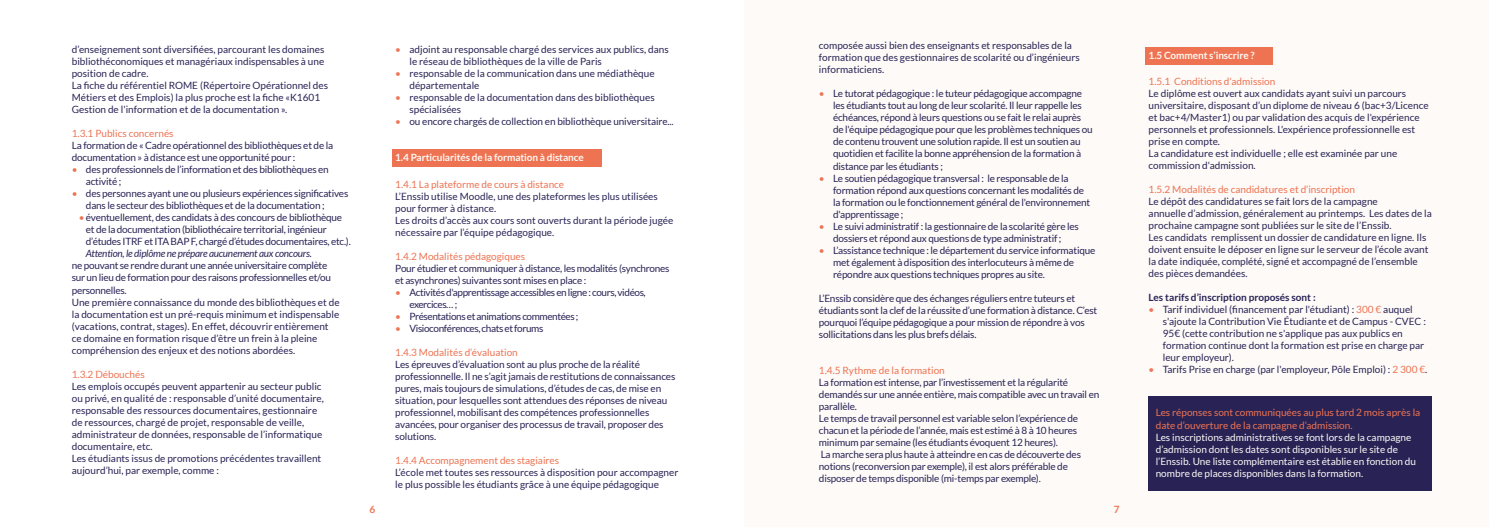
<style>
.page{position:relative;width:1489px;height:527px;background:#fff}
.page>*{position:absolute;margin:0;border:0;box-sizing:border-box;transform-origin:0 0}
.t1{font:10px/12px "Lato";letter-spacing:-.01em;color:#292355}
.t2{font:10px/12px "Lato";color:#ee7352}
.t3{font:10px/12px "Lato";color:#fdfaf7}
.t4{font:10px/12px "Lato";letter-spacing:-.04em;color:#292355}
.t5{font:700 10px "Lato";letter-spacing:-.01em;color:#fff9f4}
.t6{font:italic 10px "Lato";letter-spacing:-.025em;color:#292355}
.t7{font:700 10px "Lato";color:#292355}
.t8{font:700 10px "Lato";color:#ee7352}
.s1{color:#ee7352}
</style>
<div class="page">
<div style="left:744px;top:0;width:744px;height:526px;background:#fdfaf7"></div>
<div style="left:392px;top:149px;width:209px;height:18px;background:#ee7352"></div>
<div style="left:1144px;top:47px;width:128px;height:17px;background:#ee7352"></div>
<div style="left:1148px;top:396px;width:283px;height:94px;background:#292355"></div>
<p class="t1" style="left:72px;top:43px;width:258px">d’enseignement sont diversifiées, parcourant les domaines bibliothéconomiques et managériaux indispensables à une position de cadre.<br>La fiche du référentiel ROME (Répertoire Opérationnel des Métiers et des Emplois) la plus proche est la fiche «K1601<br>Gestion de l'information et de la documentation ».</p>
<p class="t2" style="left:72px;top:127px;width:103px">1.3.1 Publics concernés</p>
<p class="t1" style="left:72px;top:139px;width:263px">La formation de « Cadre opérationnel des bibliothèques et de la documentation » à distance est une opportunité pour :</p>
<p class="t1" style="left:86px;top:163px;width:244px;text-indent:-14px"><span class="s1">•</span> des professionnels de l’information et des bibliothèques en activité ;</p>
<p class="t1" style="left:86px;top:187px;width:264px;text-indent:-14px"><span class="s1">•</span> des personnes ayant une ou plusieurs expériences significatives dans le secteur des bibliothèques et de la documentation ;</p>
<p class="t1" style="left:86px;top:211px;width:266px;text-indent:-7px"><span class="s1">•</span>éventuellement, des candidats à des concours de bibliothèque et de la documentation (bibliothécaire territorial, ingénieur d’études ITRF et ITA BAP F, chargé d’études documentaires, etc.).</p>
<p class="t6" style="left:86px;top:248px;width:227px">Attention, le diplôme ne prépare aucunement aux concours.</p>
<p class="t1" style="left:72px;top:259px;width:269px">ne pouvant se rendre durant une année universitaire complète sur un lieu de formation pour des raisons professionnelles et/ou personnelles.<br>Une première connaissance du monde des bibliothèques et de la documentation est un pré-requis minimum et indispensable (vacations, contrat, stages). En effet, découvrir entièrement ce domaine en formation risque d’être un frein à la pleine compréhension des enjeux et des notions abordées.</p>
<p class="t2" style="left:72px;top:367px;width:74px">1.3.2 Débouchés</p>
<p class="t1" style="left:72px;top:379px;width:254px">Les emplois occupés peuvent appartenir au secteur public ou privé, en qualité de : responsable d’unité documentaire, responsable des ressources documentaires, gestionnaire de ressources, chargé de projet, responsable de veille, administrateur de données, responsable de l’informatique documentaire, etc.<br>Les étudiants issus de promotions précédentes travaillent aujourd’hui, par exemple, comme :</p>
<p class="t1" style="left:409px;top:43px;width:261px;text-indent:-14px"><span class="s1">•</span> adjoint au responsable chargé des services aux publics, dans le réseau de bibliothèques de la ville de Paris</p>
<p class="t1" style="left:409px;top:67px;width:247px;text-indent:-14px"><span class="s1">•</span> responsable de la communication dans une médiathèque départementale</p>
<p class="t1" style="left:409px;top:91px;width:247px;text-indent:-14px"><span class="s1">•</span> responsable de la documentation dans des bibliothèques spécialisées</p>
<p class="t1" style="left:395px;top:115px;width:280px"><span class="s1">•</span> ou encore chargés de collection en bibliothèque universitaire...</p>
<p class="t5" style="left:395px;top:152px;width:190px">1.4 Particularités de la formation à distance</p>
<p class="t2" style="left:395px;top:178px;width:170px">1.4.1 La plateforme de cours à distance</p>
<p class="t1" style="left:395px;top:190px;width:279px">L’Enssib utilise Moodle, une des plateformes les plus utilisées pour former à distance.<br>Les droits d’accès aux cours sont ouverts durant la période jugée nécessaire par l’équipe pédagogique.</p>
<p class="t2" style="left:395px;top:250px;width:131px">1.4.2 Modalités pédagogiques</p>
<p class="t1" style="left:395px;top:262px;width:276px">Pour étudier et communiquer à distance, les modalités (synchrones et asynchrones) suivantes sont mises en place :</p>
<p class="t4" style="left:409px;top:286px;width:238px;text-indent:-14px"><span class="s1">•</span> Activités d'apprentissage accessibles en ligne : cours, vidéos, exercices… ;</p>
<p class="t4" style="left:395px;top:310px;width:185px"><span class="s1">•</span> Présentations et animations commentées ;</p>
<p class="t4" style="left:395px;top:322px;width:149px"><span class="s1">•</span> Visioconférences, chats et forums</p>
<p class="t2" style="left:395px;top:346px;width:124px">1.4.3 Modalités d’évaluation</p>
<p class="t1" style="left:395px;top:358px;width:281px">Les épreuves d’évaluation sont au plus proche de la réalité professionnelle. Il ne s’agit jamais de restitutions de connaissances pures, mais toujours de simulations, d’études de cas, de mise en situation, pour lesquelles sont attendues des réponses de niveau professionnel, mobilisant des compétences professionnelles avancées, pour organiser des processus de travail, proposer des solutions.</p>
<p class="t2" style="left:395px;top:454px;width:165px">1.4.4 Accompagnement des stagiaires</p>
<p class="t1" style="left:395px;top:466px;width:284px">L’école met toutes ses ressources à disposition pour accompagner le plus possible les étudiants grâce à une équipe pédagogique</p>
<p class="t1" style="left:819px;top:40px;width:262px">composée aussi bien des enseignants et responsables de la formation que des gestionnaires de scolarité ou d’ingénieurs informaticiens.</p>
<p class="t1" style="left:833px;top:88px;width:261px;text-indent:-14px"><span class="s1">•</span> Le tutorat pédagogique : le tuteur pédagogique accompagne les étudiants tout au long de leur scolarité. Il leur rappelle les échéances, répond à leurs questions ou se fait le relai auprès de l'équipe pédagogique pour que les problèmes techniques ou de contenu trouvent une solution rapide. Il est un soutien au quotidien et facilite la bonne appréhension de la formation à distance par les étudiants ;</p>
<p class="t1" style="left:833px;top:172px;width:258px;text-indent:-14px"><span class="s1">•</span> Le soutien pédagogique transversal : le responsable de la formation répond aux questions concernant les modalités de la formation ou le fonctionnement général de l'environnement d'apprentissage ;</p>
<p class="t1" style="left:819px;top:220px;width:261px;text-align:center"><span class="s1">•</span> Le suivi administratif : la gestionnaire de la scolarité gère les dossiers et répond aux questions de type administratif ;</p>
<p class="t1" style="left:833px;top:244px;width:264px;text-indent:-14px"><span class="s1">•</span> L’assistance technique : le département du service informatique met également à disposition des interlocuteurs à même de répondre aux questions techniques propres au site.</p>
<p class="t1" style="left:819px;top:292px;width:280px">L’Enssib considère que des échanges réguliers entre tuteurs et étudiants sont la clef de la réussite d’une formation à distance. C’est pourquoi l’équipe pédagogique a pour mission de répondre à vos sollicitations dans les plus brefs délais.</p>
<p class="t2" style="left:819px;top:364px;width:127px">1.4.5 Rythme de la formation</p>
<p class="t1" style="left:819px;top:376px;width:282px">La formation est intense, par l’investissement et la régularité demandés sur une année entière, mais compatible avec un travail en parallèle.<br>Le temps de travail personnel est variable selon l’expérience de chacun et la période de l’année, mais est estimé à 8 à 10 heures minimum par semaine (les étudiants évoquent 12 heures).<br>La marche sera plus haute à atteindre en cas de découverte des notions (reconversion par exemple), il est alors préférable de disposer de temps disponible (mi-temps par exemple).</p>
<p class="t8" style="left:369px;top:503px;width:7px">6</p>
<p class="t8" style="left:1113px;top:503px;width:7px">7</p>
<p class="t5" style="left:1148px;top:49px;width:108px">1.5 Comment s’inscrire ?</p>
<p class="t2" style="left:1148px;top:75px;width:128px">1.5.1 Conditions d'admission</p>
<p class="t1" style="left:1148px;top:87px;width:281px">Le diplôme est ouvert aux candidats ayant suivi un parcours universitaire, disposant d’un diplome de niveau 6 (bac+3/Licence et bac+4/Master1) ou par validation des acquis de l'expérience personnels et professionnels. L'expérience professionnelle est prise en compte.<br>La candidature est individuelle ; elle est examinée par une commission d'admission.</p>
<p class="t2" style="left:1148px;top:183px;width:208px">1.5.2 Modalités de candidatures et d’inscription</p>
<p class="t1" style="left:1148px;top:195px;width:285px">Le dépôt des candidatures se fait lors de la campagne<br>annuelle d’admission, généralement au printemps. Les dates de la prochaine campagne sont publiées sur le site de l’Enssib.<br>Les candidats remplissent un dossier de candidature en ligne. Ils doivent ensuite le déposer en ligne sur le serveur de l’école avant la date indiquée, complété, signé et accompagné de l’ensemble des pièces demandées.</p>
<p class="t7" style="left:1148px;top:291px;width:169px">Les tarifs d’inscription proposés sont :</p>
<p class="t1" style="left:1162px;top:303px;width:264px;text-indent:-14px"><span class="s1">•</span> Tarif individuel (financement par l'étudiant) : <span class="s1">300 €</span> auquel s'ajoute la Contribution Vie Étudiante et de Campus - CVEC :<br>95€ (cette contribution ne s'applique pas aux publics en formation continue dont la formation est prise en charge par leur employeur).</p>
<p class="t1" style="left:1148px;top:363px;width:280px"><span class="s1">•</span> Tarifs Prise en charge (par l'employeur, Pôle Emploi) : <span class="s1">2 300 €</span>.</p>
<p class="t2" style="left:1155px;top:406px;width:266px">Les réponses sont communiquées au plus tard 2 mois après la date d’ouverture de la campagne d’admission.</p>
<p class="t3" style="left:1155px;top:430px;width:262px">Les inscriptions administratives se font lors de la campagne d’admission dont les dates sont disponibles sur le site de l’Enssib. Une liste complémentaire est établie en fonction du nombre de places disponibles dans la formation.</p>
</div>
